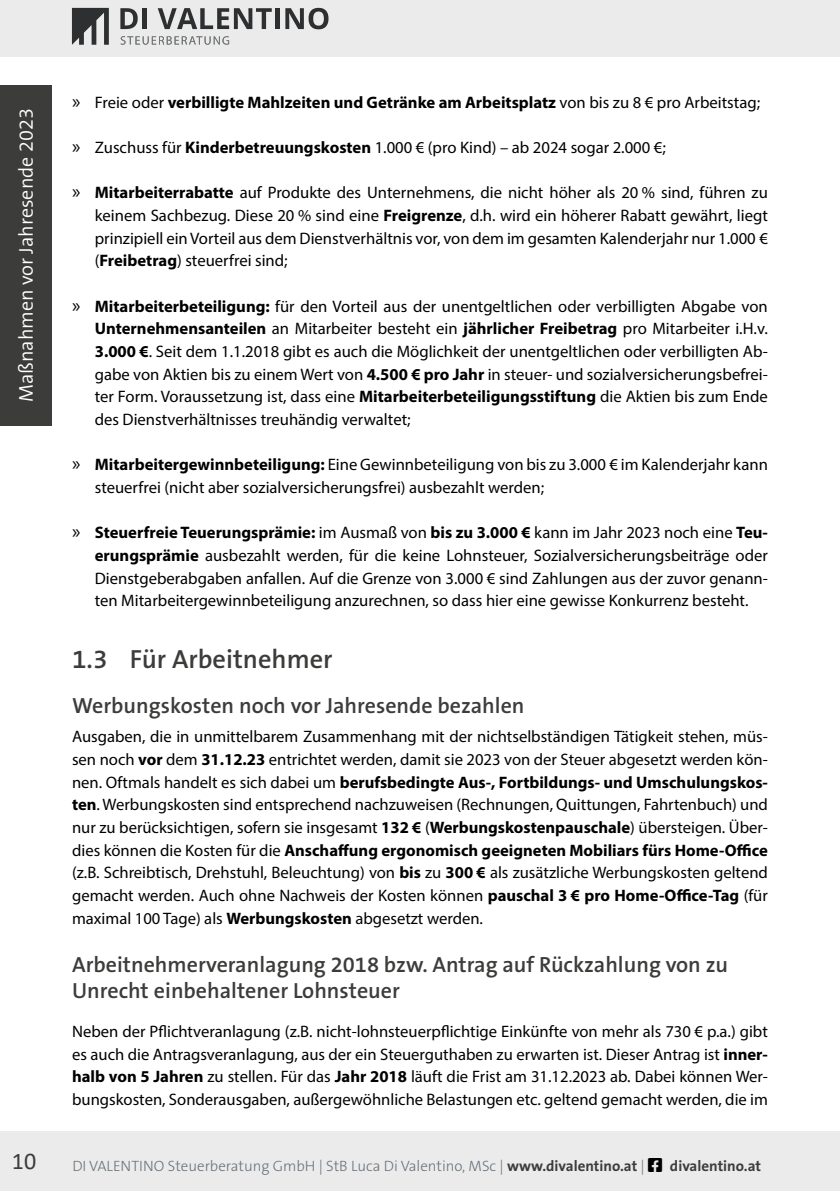
<style>
.page{position:relative;width:840px;height:1191px;background:#fff}
.page>*{position:absolute;margin:0;border:0;box-sizing:border-box;transform-origin:0 0}
.t1{font:600 26.4px "The Sans B6";color:#3c3c3b}
.t2{font:24px "Calibri";color:#3c3c3b}
.t3{font:600 22px/26.4px "The Sans B6";color:#3c3c3b}
.t4{font:300 20px "The Sans B4";color:#fff}
.t5{font:16.6px/22.6px "Myriad Pro";color:#000;text-align:justify}
.t6{font:700 16.6px "Myriad Pro";color:#000}
.t7{font:300 15px "The Sans B3";color:#68737a}
.s1{font-weight:400;font-size:20px}
.s2{font-weight:400}
.s3{font-size:20px}
.s4{font-weight:700}
.s5{font-family:"The Sans B7";font-weight:700;color:#3c3c3b}
.s6{color:#000}
</style>
<div class="page">
<hr style="left:839px;top:1131px;width:1px;height:60px;background:#ecebec">
<div style="left:0;top:1131px;width:839px;height:60px;background:#ecebec"></div>
<div style="left:0;top:0;width:839px;height:57px;background:#ecebec"></div>
<svg style="left:72px;top:8px;width:37px;height:37px"></svg>
<svg style="left:285px;top:8px;width:43px;height:21px"></svg>
<svg style="left:120px;top:8px;width:18px;height:21px"></svg>
<svg style="left:158px;top:8px;width:113px;height:21px"></svg>
<div style="left:142px;top:8px;width:5px;height:21px;background:#2d2f30"></div>
<hr style="left:275px;top:8px;width:4px;height:21px;background:#2d2f30">
<svg style="left:120px;top:36px;width:109px;height:9px"></svg>
<hr style="left:839px;top:0;width:1px;height:57px;background:#ecebec">
<div style="left:0;top:85px;width:51px;height:340px;background:#3c3c3b"></div>
<p class="t4" style="left:16px;top:402px;width:295px;rotate:-90deg">Maßnahmen vor Jahresende 2023</p>
<p class="t6" style="left:72px;top:91px;width:689px"><span class="s1">»</span> <span class="s2">Freie oder</span> verbilligte Mahlzeiten und Getränke am Arbeitsplatz <span class="s2">von bis zu 8 € pro Arbeitstag;</span></p>
<p class="t5" style="left:72px;top:136px;width:595px"><span class="s3">»</span> Zuschuss für <span class="s4">Kinderbetreuungskosten</span> 1.000 € (pro Kind) – ab 2024 sogar 2.000 €;</p>
<p class="t5" style="left:95px;top:181px;width:674px;text-indent:-23px"><span class="s3">»</span> <span class="s4">Mitarbeiterrabatte</span> auf Produkte des Unternehmens, die nicht höher als 20 % sind, führen zu keinem Sachbezug. Diese 20 % sind eine <span class="s4">Freigrenze</span>, d.h. wird ein höherer Rabatt gewährt, liegt prinzipiell ein Vorteil aus dem Dienstverhältnis vor, von dem im gesamten Kalenderjahr nur 1.000 € (<span class="s4">Freibetrag</span>) steuerfrei sind;</p>
<p class="t5" style="left:95px;top:295px;width:674px;text-indent:-23px"><span class="s3">»</span> <span class="s4">Mitarbeiterbeteiligung:</span> für den Vorteil aus der unentgeltlichen oder verbilligten Abgabe von <span class="s4">Unternehmensanteilen</span> an Mitarbeiter besteht ein <span class="s4">jährlicher Freibetrag</span> pro Mitarbeiter i.H.v.<br><span class="s4">3.000 €</span>. Seit dem 1.1.2018 gibt es auch die Möglichkeit der unentgeltlichen oder verbilligten Ab&shy;gabe von Aktien bis zu einem Wert von <span class="s4">4.500 € pro Jahr</span> in steuer- und sozialversicherungsbefrei&shy;ter Form. Voraussetzung ist, dass eine <span class="s4">Mitarbeiterbeteiligungsstiftung</span> die Aktien bis zum Ende des Dienstverhältnisses treuhändig verwaltet;</p>
<p class="t5" style="left:95px;top:453px;width:674px;text-indent:-23px"><span class="s3">»</span> <span class="s4">Mitarbeitergewinnbeteiligung:</span> Eine Gewinnbeteiligung von bis zu 3.000 € im Kalenderjahr kann steuerfrei (nicht aber sozialversicherungsfrei) ausbezahlt werden;</p>
<p class="t5" style="left:95px;top:521px;width:674px;text-indent:-23px"><span class="s3">»</span> <span class="s4">Steuerfreie Teuerungsprämie:</span> im Ausmaß von <span class="s4">bis zu 3.000 €</span> kann im Jahr 2023 noch eine <span class="s4">Teu&shy;erungsprämie</span> ausbezahlt werden, für die keine Lohnsteuer, Sozialversicherungsbeiträge oder Dienstgeberabgaben anfallen. Auf die Grenze von 3.000 € sind Zahlungen aus der zuvor genann&shy;ten Mitarbeitergewinnbeteiligung anzurechnen, so dass hier eine gewisse Konkurrenz besteht.</p>
<h1 class="t1" style="left:72px;top:645px;width:262px">1.3 Für Arbeitnehmer</h1>
<h3 class="t3" style="left:72px;top:693px;width:453px">Werbungskosten noch vor Jahresende bezahlen</h3>
<p class="t5" style="left:72px;top:725px;width:697px">Ausgaben, die in unmittelbarem Zusammenhang mit der nichtselbständigen Tätigkeit stehen, müs&shy;sen noch <span class="s4">vor</span> dem <span class="s4">31.12.23</span> entrichtet werden, damit sie 2023 von der Steuer abgesetzt werden kön&shy;nen. Oftmals handelt es sich dabei um <span class="s4">berufsbedingte Aus-, Fortbildungs- und Umschulungskos&shy;ten</span>. Werbungskosten sind entsprechend nachzuweisen (Rechnungen, Quittungen, Fahrtenbuch) und nur zu berücksichtigen, sofern sie insgesamt <span class="s4">132 €</span> (<span class="s4">Werbungskostenpauschale</span>) übersteigen. Über&shy;dies können die Kosten für die <span class="s4">Anschaffung ergonomisch geeigneten Mobiliars fürs Home-Office </span>(z.B. Schreibtisch, Drehstuhl, Beleuchtung) von <span class="s4">bis</span> zu <span class="s4">300 €</span> als zusätzliche Werbungskosten geltend gemacht werden. Auch ohne Nachweis der Kosten können <span class="s4">pauschal 3 € pro Home-Office-Tag</span> (für maximal 100 Tage) als <span class="s4">Werbungskosten</span> abgesetzt werden.</p>
<h3 class="t3" style="left:72px;top:952px;width:657px">Arbeitnehmerveranlagung 2018 bzw. Antrag auf Rückzahlung von zu<br>Unrecht einbehaltener Lohnsteuer</h3>
<p class="t5" style="left:72px;top:1020px;width:697px">Neben der Pflichtveranlagung (z.B. nicht-lohnsteuerpflichtige Einkünfte von mehr als 730 € p.a.) gibt es auch die Antragsveranlagung, aus der ein Steuerguthaben zu erwarten ist. Dieser Antrag ist <span class="s4">inner&shy;halb von 5 Jahren</span> zu stellen. Für das <span class="s4">Jahr 2018</span> läuft die Frist am 31.12.2023 ab. Dabei können Wer&shy;bungskosten, Sonderausgaben, außergewöhnliche Belastungen etc. geltend gemacht werden, die im</p>
<h2 class="t2" style="left:12px;top:1144px;width:26px">10</h2>
<p class="t7" style="left:72px;top:1158px;width:689px">DI VALENTINO Steuerberatung GmbH | StB Luca Di Valentino, MSc | <span class="s5">www.divalentino.at</span> | <span class="s6">□□▲❑◆</span> <span class="s5">divalentino.at</span></p>
</div>
